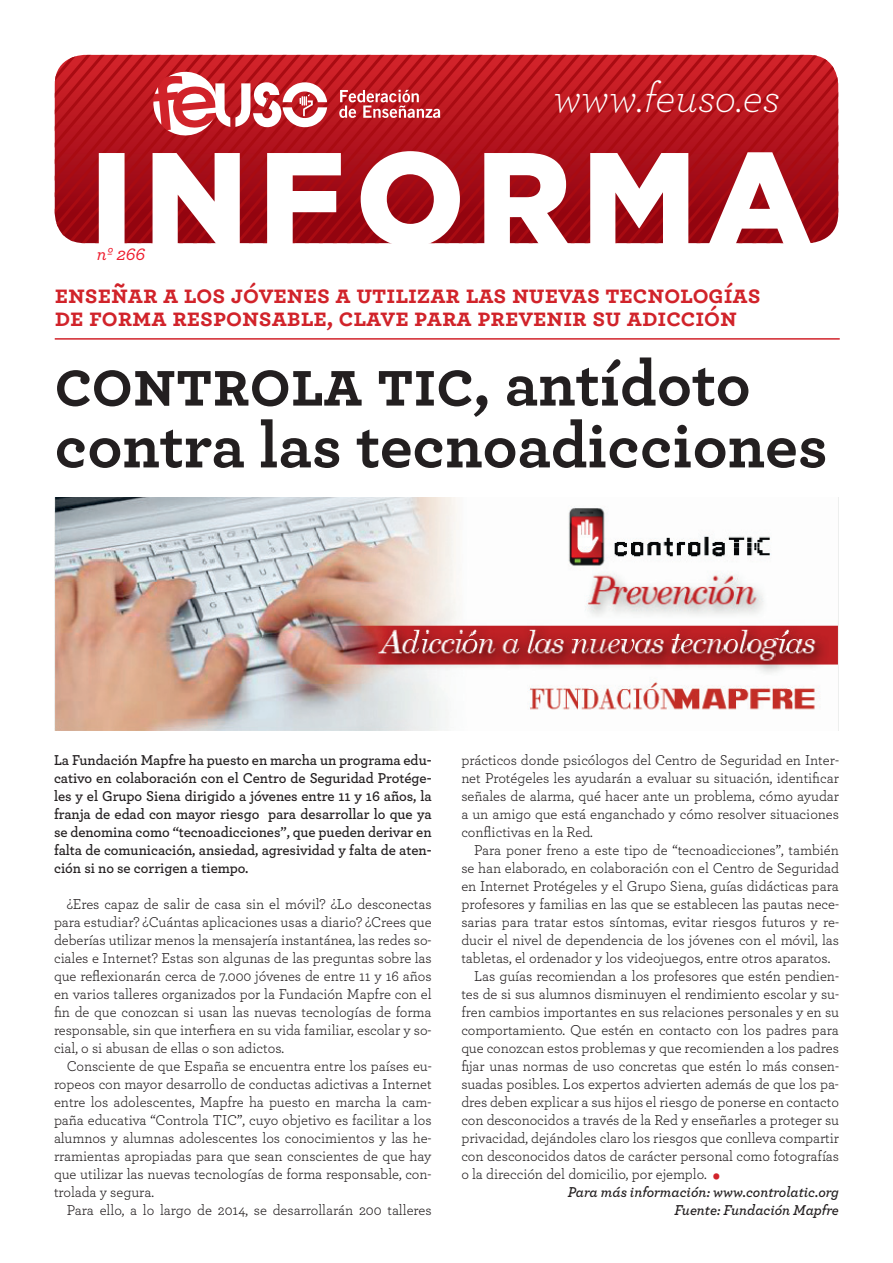
<style>
.page{position:relative;width:893px;height:1263px;background:#fff}
.page>*{position:absolute;margin:0;border:0;box-sizing:border-box;transform-origin:0 0}
.t1{font:700 65.7px/61.8px "Archer Pro";color:#231f20}
.t2{font:italic 300 43.2px "Archer Pro";color:#fff}
.t3{font:700 25.5px/23.2px "Archer Pro";color:#d1232a}
.t4{font:italic 500 18.15px "Archer Pro";color:#ee1b2c}
.t5{font:15px/18px "Archer Pro";letter-spacing:-.005em;color:#231f20;text-align:justify}
.t6{font:600 15px/18px "Archer Pro";letter-spacing:-.005em;color:#231f20;text-align:justify}
.t7{font:italic 600 15px "Archer Pro";letter-spacing:-.005em;color:#231f20}
.s1{font-size:12px;color:#d1232a}
</style>
<div class="page">
<hr style="left:55px;top:338px;width:785px;height:2px;background:#d1232a">
<svg style="left:124px;top:243px;width:660px;height:1px"></svg>
<svg style="left:55px;top:55px;width:783px;height:188px"></svg>
<img style="left:55px;top:498px;width:784px;height:232px">
<p class="t4" style="left:97px;top:249px;width:50px">nº 266</p>
<h2 class="t2" style="left:554px;top:72px;width:227px">www.feuso.es</h2>
<h3 class="t3" style="left:55px;top:282px;width:707px">enseñar a los jóvenes a utilizar las nuevas tecnologías de forma responsable, clave para prevenir su adicción</h3>
<h1 class="t1" style="left:55px;top:352px;width:774px">controla tic, antídoto contra las tecnoadicciones</h1>
<p class="t6" style="left:54px;top:752px;width:379px">La Fundación Mapfre ha puesto en marcha un programa edu&shy;cativo en colaboración con el Centro de Seguridad Protége&shy;les y el Grupo Siena dirigido a jóvenes entre 11 y 16 años, la franja de edad con mayor riesgo para desarrollar lo que ya se denomina como “tecnoadicciones”, que pueden derivar en falta de comunicación, ansiedad, agresividad y falta de aten&shy;ción si no se corrigen a tiempo.</p>
<p class="t5" style="left:54px;top:896px;width:379px;text-indent:13px">¿Eres capaz de salir de casa sin el móvil? ¿Lo desconectas para estudiar? ¿Cuántas aplicaciones usas a diario? ¿Crees que deberías utilizar menos la mensajería instantánea, las redes so&shy;ciales e Internet? Estas son algunas de las preguntas sobre las que reflexionarán cerca de 7.000 jóvenes de entre 11 y 16 años en varios talleres organizados por la Fundación Mapfre con el fin de que conozcan si usan las nuevas tecnologías de forma responsable, sin que interfiera en su vida familiar, escolar y so&shy;cial, o si abusan de ellas o son adictos.</p>
<p class="t5" style="left:54px;top:1058px;width:379px;text-indent:13px">Consciente de que España se encuentra entre los países eu&shy;ropeos con mayor desarrollo de conductas adictivas a Internet entre los adolescentes, Mapfre ha puesto en marcha la cam&shy;paña educativa “Controla TIC”, cuyo objetivo es facilitar a los alumnos y alumnas adolescentes los conocimientos y las he&shy;rramientas apropiadas para que sean conscientes de que hay que utilizar las nuevas tecnologías de forma responsable, con&shy;trolada y segura.</p>
<p class="t5" style="left:67px;top:1202px;width:366px">Para ello, a lo largo de 2014, se desarrollarán 200 talleres</p>
<p class="t5" style="left:461px;top:752px;width:379px">prácticos donde psicólogos del Centro de Seguridad en Inter&shy;net Protégeles les ayudarán a evaluar su situación, identificar señales de alarma, qué hacer ante un problema, cómo ayudar a un amigo que está enganchado y cómo resolver situaciones conflictivas en la Red.</p>
<p class="t5" style="left:474px;top:842px;width:366px">Para poner freno a este tipo de “tecnoadicciones”, también</p>
<p class="t5" style="left:461px;top:860px;width:379px">se han elaborado, en colaboración con el Centro de Seguridad</p>
<p class="t5" style="left:461px;top:878px;width:379px">en Internet Protégeles y el Grupo Siena, guías didácticas para</p>
<p class="t5" style="left:461px;top:896px;width:379px">profesores y familias en las que se establecen las pautas nece-</p>
<p class="t5" style="left:461px;top:914px;width:379px">sarias para tratar estos síntomas, evitar riesgos futuros y re-</p>
<p class="t5" style="left:461px;top:932px;width:379px">ducir el nivel de dependencia de los jóvenes con el móvil, las</p>
<p class="t5" style="left:461px;top:950px;width:370px">tabletas, el ordenador y los videojuegos, entre otros aparatos.</p>
<p class="t5" style="left:474px;top:968px;width:366px">Las guías recomiendan a los profesores que estén pendien-</p>
<p class="t5" style="left:461px;top:986px;width:379px">tes de si sus alumnos disminuyen el rendimiento escolar y su-</p>
<p class="t5" style="left:461px;top:1004px;width:379px">fren cambios importantes en sus relaciones personales y en su</p>
<p class="t5" style="left:461px;top:1022px;width:379px">comportamiento. Que estén en contacto con los padres para</p>
<p class="t5" style="left:461px;top:1040px;width:379px">que conozcan estos problemas y que recomienden a los padres</p>
<p class="t5" style="left:461px;top:1058px;width:379px">fijar unas normas de uso concretas que estén lo más consen-</p>
<p class="t5" style="left:461px;top:1076px;width:379px">suadas posibles. Los expertos advierten además de que los pa-</p>
<p class="t5" style="left:461px;top:1094px;width:379px">dres deben explicar a sus hijos el riesgo de ponerse en contacto</p>
<p class="t5" style="left:461px;top:1112px;width:379px">con desconocidos a través de la Red y enseñarles a proteger su</p>
<p class="t5" style="left:461px;top:1130px;width:379px">privacidad, dejándoles claro los riesgos que conlleva compartir</p>
<p class="t5" style="left:461px;top:1148px;width:379px">con desconocidos datos de carácter personal como fotografías</p>
<p class="t5" style="left:461px;top:1166px;width:260px">o la dirección del domicilio, por ejemplo. <span class="s1">•</span></p>
<p class="t7" style="left:568px;top:1186px;width:272px">Para más información: www.controlatic.org</p>
<p class="t7" style="left:674px;top:1204px;width:166px">Fuente: Fundación Mapfre</p>
</div>
